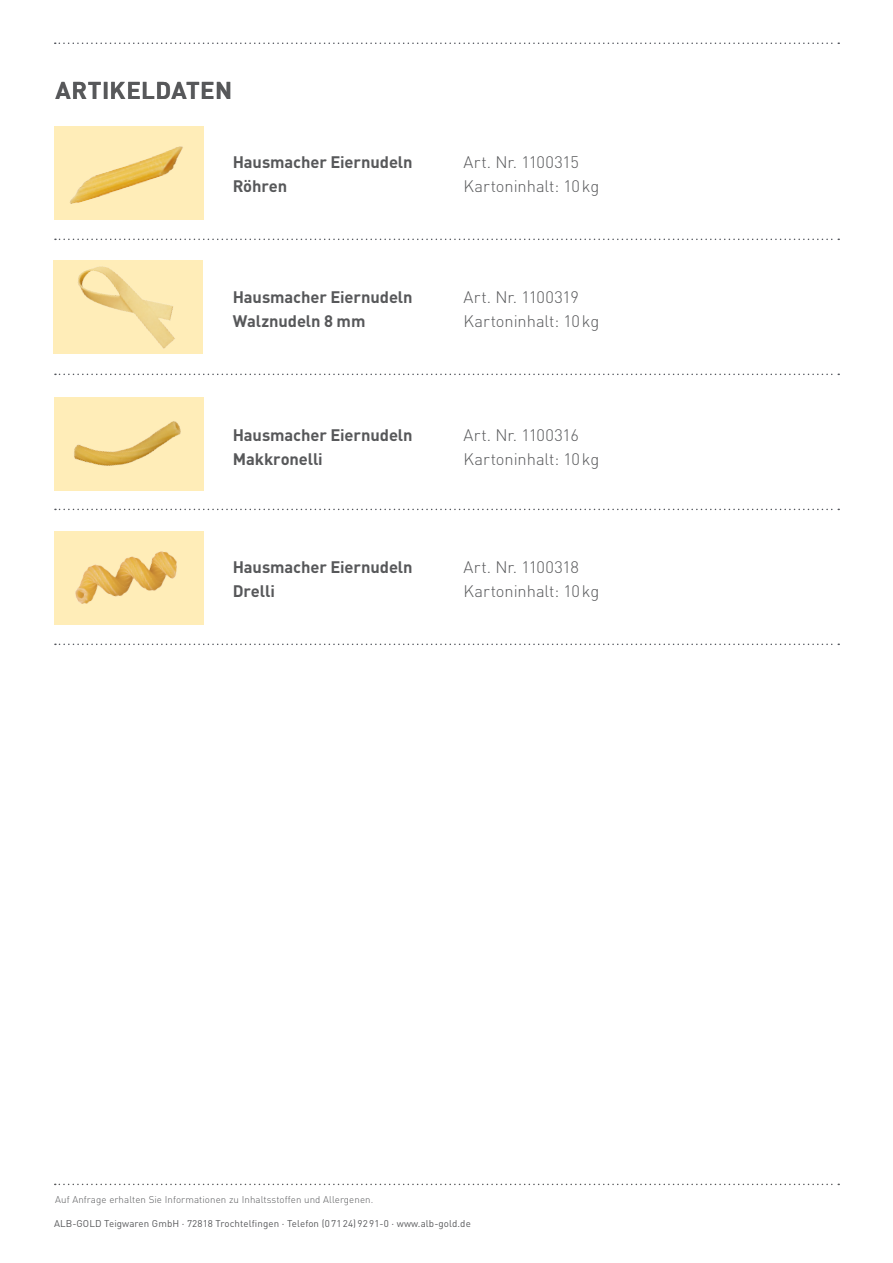
<style>
.page{position:relative;width:893px;height:1263px;background:#fff}
.page>*{position:absolute;margin:0;border:0;box-sizing:border-box;transform-origin:0 0}
.t1{font:700 24px "DINOT";letter-spacing:.02em;color:#57585a}
.t2{font:300 16.5px/24px "DINOT";letter-spacing:-.005em;color:#57585a}
.t3{font:700 16.5px/24px "DINOT";letter-spacing:-.01em;color:#57585a}
.t4{font:9.75px "DINOT";letter-spacing:.01em;color:#57585a}
.t5{font:300 9.75px "DINOT";letter-spacing:.01em;color:#57585a}
</style>
<div class="page">
<svg style="left:55px;top:43px;width:784px;height:1px"></svg>
<svg style="left:55px;top:1184px;width:784px;height:1px"></svg>
<svg style="left:55px;top:644px;width:784px;height:1px"></svg>
<svg style="left:55px;top:509px;width:784px;height:1px"></svg>
<svg style="left:55px;top:374px;width:784px;height:1px"></svg>
<svg style="left:55px;top:239px;width:784px;height:1px"></svg>
<div style="left:54px;top:127px;width:149px;height:93px;background:#ffedb8"></div>
<img style="left:70px;top:146px;width:113px;height:58px">
<div style="left:54px;top:261px;width:149px;height:93px;background:#ffedb8"></div>
<img style="left:63px;top:260px;width:134px;height:231px">
<div style="left:54px;top:398px;width:149px;height:92px;background:#ffedb8"></div>
<div style="left:54px;top:531px;width:149px;height:93px;background:#ffedb8"></div>
<img style="left:75px;top:551px;width:102px;height:53px">
<h1 class="t1" style="left:55px;top:72px;width:178px">ARTIKELDATEN</h1>
<p class="t3" style="left:233px;top:149px;width:181px">Hausmacher Eiernudeln<br>Röhren</p>
<p class="t2" style="left:463px;top:149px;width:137px">Art. Nr. 1100315<br>Kartoninhalt: 10kg</p>
<p class="t3" style="left:233px;top:284px;width:181px">Hausmacher Eiernudeln<br>Walznudeln 8 mm</p>
<p class="t2" style="left:463px;top:284px;width:137px">Art. Nr. 1100319<br>Kartoninhalt: 10kg</p>
<p class="t3" style="left:233px;top:422px;width:181px">Hausmacher Eiernudeln<br>Makkronelli</p>
<p class="t2" style="left:463px;top:422px;width:137px">Art. Nr. 1100316<br>Kartoninhalt: 10kg</p>
<p class="t3" style="left:233px;top:554px;width:181px">Hausmacher Eiernudeln<br>Drelli</p>
<p class="t2" style="left:463px;top:554px;width:137px">Art. Nr. 1100318<br>Kartoninhalt: 10kg</p>
<p class="t5" style="left:55px;top:1192px;width:320px">Auf Anfrage erhalten Sie Informationen zu Inhaltsstoffen und Allergenen.</p>
<p class="t4" style="left:54px;top:1216px;width:418px">ALB-GOLD Teigwaren GmbH · 72818 Trochtelfingen · Telefon (0 71 24) 92 91-0 · www.alb-gold.de</p>
</div>
